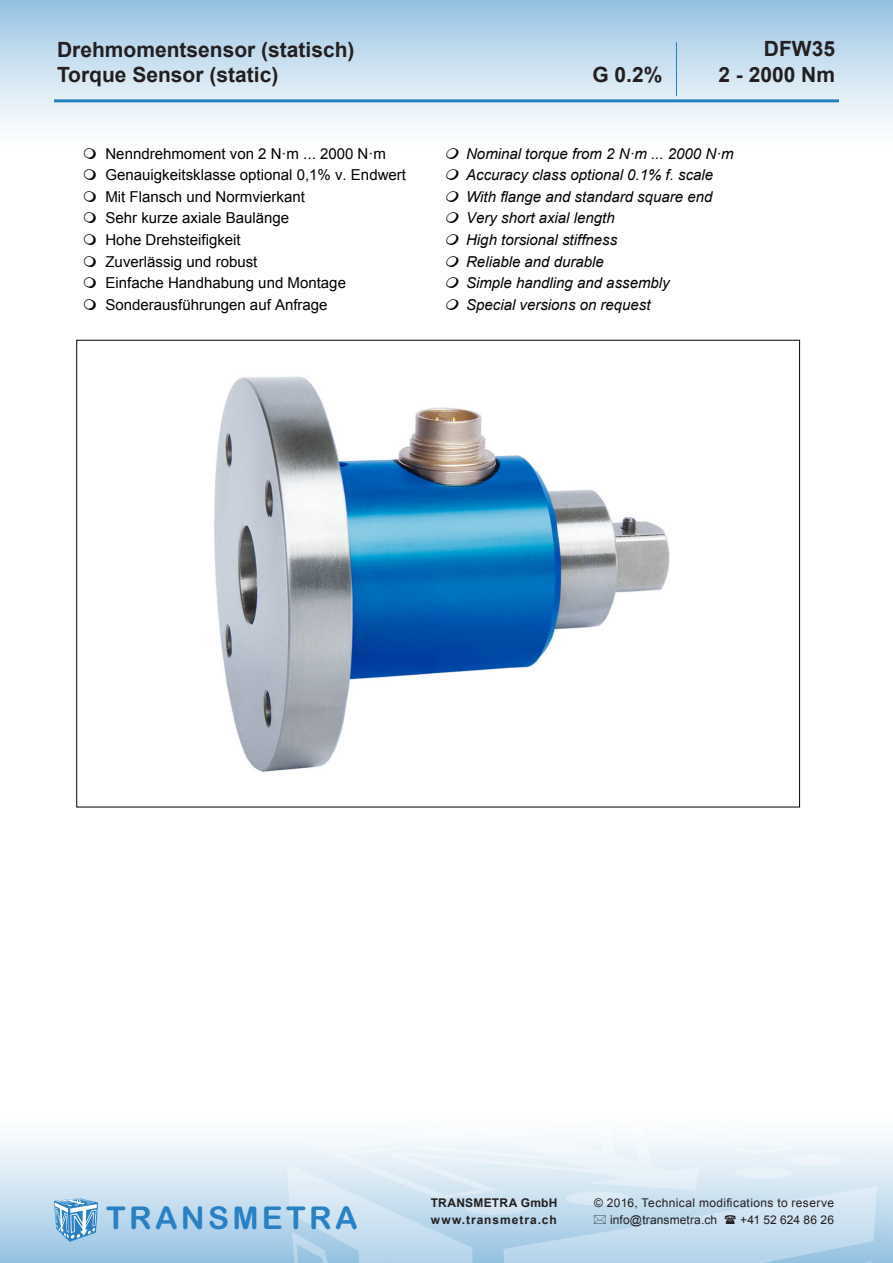
<style>
.page{position:relative;width:893px;height:1263px;background:#fff}
.page>*{position:absolute;margin:0;border:0;box-sizing:border-box;transform-origin:0 0}
.t1{font:31.5px "Arial Rounded MT Bold";letter-spacing:.105em;color:#2981c4}
.t2{font:700 21px "Arial";color:#231f20}
.t3{font:15px "Arial";color:#000}
.t4{font:italic 15px "Arial";color:#000}
.t5{font:12px "Arial";letter-spacing:.025em;color:#231f20}
.t6{font:700 12px "Arial";letter-spacing:.065em;color:#231f20}
.t7{font:700 12px "Arial";letter-spacing:.02em;color:#231f20}
.t8{font:12px "Arial";letter-spacing:.005em;color:#231f20}
</style>
<div class="page">
<div style="left:0;top:1093px;width:893px;height:170px;background:linear-gradient(to bottom,#fff,#9dc6e4)"></div>
<img style="left:278px;top:1103px;width:615px;height:160px">
<div style="left:0;top:0;width:893px;height:170px;background:linear-gradient(to bottom,#9bc5e4,#fff)"></div>
<svg style="left:54px;top:1198px;width:44px;height:44px;background:#85b7dd"></svg>
<hr style="left:54px;top:99px;width:785px;height:3px;background:#2380be">
<hr style="left:676px;top:42px;width:1px;height:54px;background:#2380be">
<img style="left:214px;top:376px;width:456px;height:397px">
<svg style="left:594px;top:1215px;width:12px;height:9px"></svg>
<svg style="left:725px;top:1215px;width:11px;height:9px"></svg>
<svg style="left:84px;top:148px;width:12px;height:11px"></svg>
<svg style="left:445px;top:148px;width:15px;height:11px"></svg>
<svg style="left:84px;top:169px;width:12px;height:1px"></svg>
<svg style="left:445px;top:169px;width:15px;height:1px"></svg>
<p class="t2" style="left:57px;top:35px;width:299px">Drehmomentsensor (statisch)</p>
<p class="t2" style="left:57px;top:60px;width:223px">Torque Sensor (static)</p>
<p class="t2" style="left:592px;top:60px;width:72px">G 0.2%</p>
<p class="t2" style="left:764px;top:35px;width:73px">DFW35</p>
<p class="t2" style="left:718px;top:60px;width:118px">2 - 2000 Nm</p>
<p class="t3" style="left:105px;top:143px;width:282px">Nenndrehmoment von 2 N·m ... 2000 N·m</p>
<p class="t4" style="left:466px;top:144px;width:269px">Nominal torque from 2 N·m ... 2000 N·m</p>
<p class="t3" style="left:105px;top:165px;width:302px">Genauigkeitsklasse optional 0,1% v. Endwert</p>
<p class="t4" style="left:466px;top:165px;width:249px">Accuracy class optional 0.1% f. scale</p>
<p class="t3" style="left:105px;top:187px;width:201px">Mit Flansch und Normvierkant</p>
<p class="t4" style="left:466px;top:187px;width:248px">With flange and standard square end</p>
<p class="t3" style="left:105px;top:208px;width:185px">Sehr kurze axiale Baulänge</p>
<p class="t4" style="left:466px;top:208px;width:150px">Very short axial length</p>
<p class="t3" style="left:105px;top:230px;width:137px">Hohe Drehsteifigkeit</p>
<p class="t4" style="left:466px;top:230px;width:153px">High torsional stiffness</p>
<p class="t3" style="left:105px;top:251px;width:153px">Zuverlässig und robust</p>
<p class="t4" style="left:466px;top:252px;width:139px">Reliable and durable</p>
<p class="t3" style="left:105px;top:273px;width:242px">Einfache Handhabung und Montage</p>
<p class="t4" style="left:466px;top:273px;width:205px">Simple handling and assembly</p>
<p class="t3" style="left:105px;top:295px;width:224px">Sonderausführungen auf Anfrage</p>
<p class="t4" style="left:466px;top:295px;width:186px">Special versions on request</p>
<p class="t1" style="left:106px;top:1199px;width:253px">TRANSMETRA</p>
<p class="t7" style="left:431px;top:1195px;width:128px">TRANSMETRA GmbH</p>
<p class="t5" style="left:594px;top:1195px;width:241px">© 2016, Technical modifications to reserve</p>
<p class="t6" style="left:431px;top:1212px;width:127px">www.transmetra.ch</p>
<p class="t5" style="left:610px;top:1212px;width:109px">info@transmetra.ch</p>
<p class="t8" style="left:740px;top:1212px;width:95px">+41 52 624 86 26</p>
</div>
